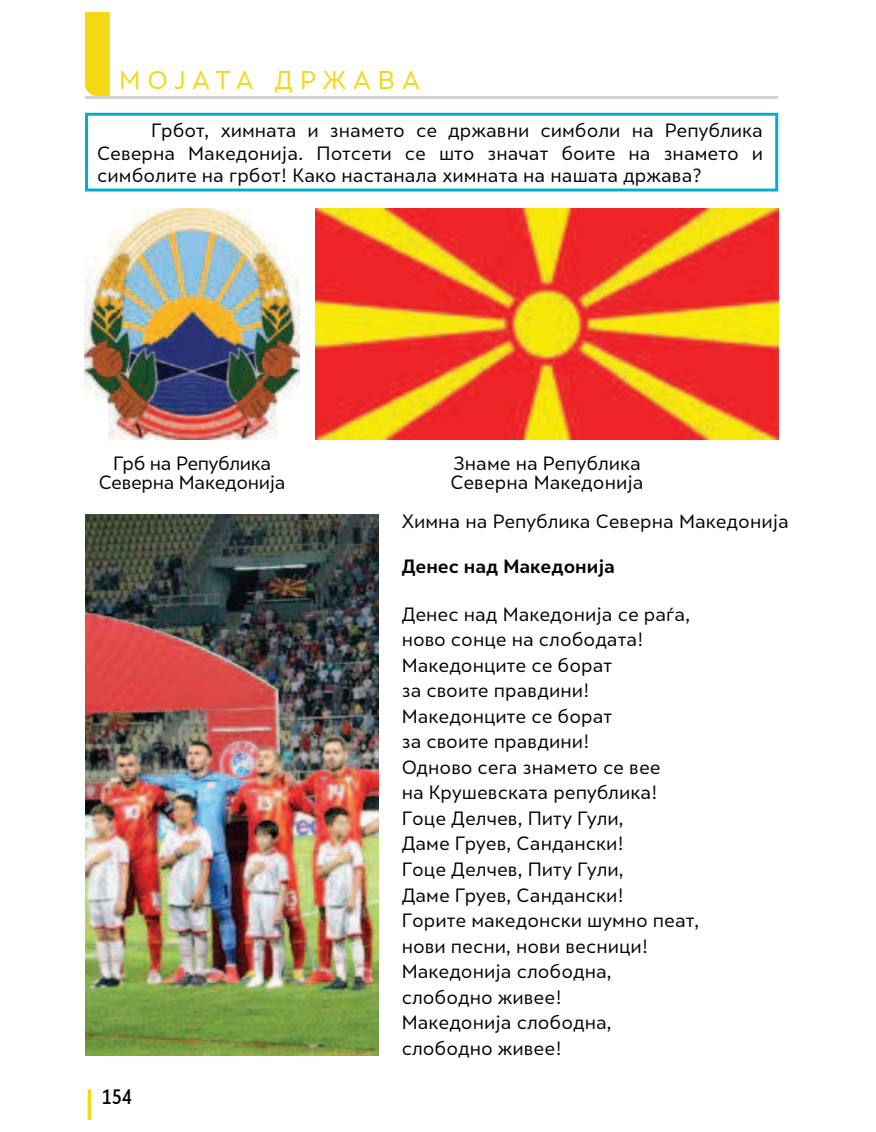
<style>
.page{position:relative;width:876px;height:1132px;background:#fff}
.page>*{position:absolute;margin:0;border:0;box-sizing:border-box;transform-origin:0 0}
.t1{font:24px "Skola Sans Offc";letter-spacing:.29em;color:#f4d814}
.t2{font:500 19.5px "Skola Sans Cn";color:#040503}
.t3{font:18px/25.5px "Skola Sans";color:#040503}
.t4{font:18px/19.5px "Skola Sans";letter-spacing:-.02em;color:#040503;text-align:center}
.t5{font:700 18px "Skola Sans";color:#040503}
</style>
<div class="page">
<hr style="left:85px;top:96px;width:693px;height:3px;background:#d1d2d3">
<div style="left:85px;top:13px;width:25px;height:83px;background:#f4d814"></div>
<svg style="left:88px;top:1089px;width:3px;height:29px"></svg>
<div style="left:85px;top:113px;width:693px;height:78px;border:3px solid #00afc3"></div>
<img style="left:316px;top:208px;width:462px;height:231px">
<img style="left:85px;top:208px;width:214px;height:231px">
<img style="left:85px;top:514px;width:293px;height:540px">
<h1 class="t1" style="left:119px;top:66px;width:302px">МОЈАТА ДРЖАВА</h1>
<p class="t3" style="left:97px;top:121px;width:667px;line-height:22.5px;text-align:justify;text-indent:54px">Грбот, химната и знамето се државни симболи на Република Северна Македонија. Потсети се што значат боите на знамето и симболите на грбот! Како настанала химната на нашата држава?</p>
<p class="t4" style="left:99px;top:455px;width:188px">Грб на Република<br>Северна Mакедонија</p>
<p class="t2" style="left:102px;top:1085px;width:31px">154</p>
<p class="t3" style="left:450px;top:455px;width:195px;line-height:19.5px">Знаме на Република<br>Северна Македонија</p>
<p class="t3" style="left:402px;top:509px;width:389px">Химна на Република Северна Македонија</p>
<p class="t5" style="left:402px;top:558px;width:215px">Денес над Македонија</p>
<p class="t3" style="left:402px;top:602px;width:299px">Денес над Македонија се раѓа, ново сонце на слободата!<br>Македонците се борат<br>за своите правдини!<br>Македонците се борат<br>за своите правдини!<br>Одново сега знамето се вее<br>на Крушевската република!<br>Гоце Делчев, Питу Гули,<br>Даме Груев, Сандански!<br>Гоце Делчев, Питу Гули,<br>Даме Груев, Сандански!<br>Горите македонски шумно пеат, нови песни, нови весници!<br>Македонија слободна, слободнo живее!<br>Македонија слободна, слободнo живее!</p>
</div>
